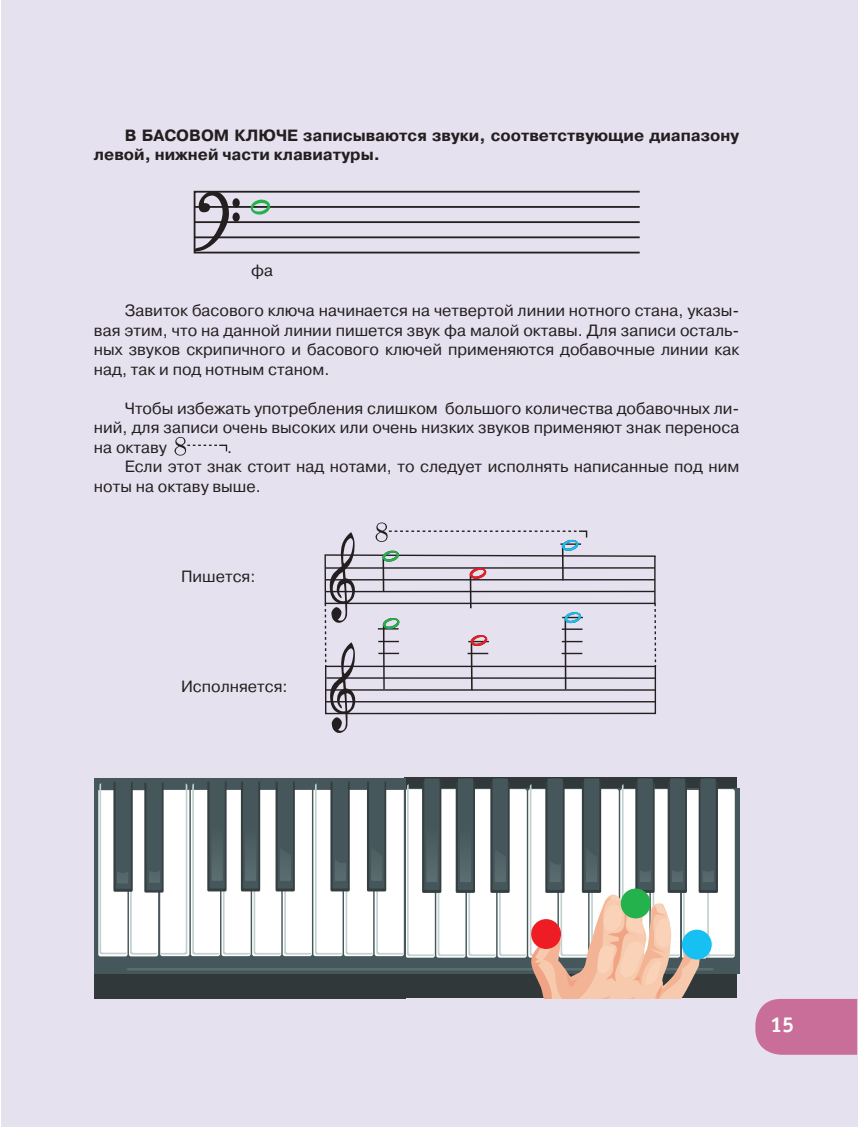
<style>
.page{position:relative;width:859px;height:1127px;background:#fff}
.page>*{position:absolute;margin:0;border:0;box-sizing:border-box;transform-origin:0 0}
.t1{font:700 21.75px "Officina Sans C";color:#fff}
.t2{font:16.2px/19.5px "Pragmatica C";color:#231f20;text-align:justify}
.t3{font:700 16.2px/19.5px "Pragmatica C";color:#231f20}
</style>
<div class="page">
<div style="left:2px;top:0;width:855px;height:1127px;background:#e6e1ef"></div>
<svg style="left:755px;top:999px;width:102px;height:56px;background:#c9749c"></svg>
<svg style="left:175px;top:437px;width:53px;height:19px"></svg>
<svg style="left:194px;top:191px;width:446px;height:62px"></svg>
<div style="left:232px;top:198px;width:8px;height:10px;background:#231f20;border-radius:50%"></div>
<div style="left:232px;top:212px;width:8px;height:10px;background:#231f20;border-radius:50%"></div>
<svg style="left:324px;top:522px;width:332px;height:211px"></svg>
<svg style="left:98px;top:778px;width:637px;height:220px;background:#a9acab"></svg>
<div style="left:682px;top:929px;width:30px;height:30px;background:#17c0f2;border-radius:50%"></div>
<div style="left:621px;top:888px;width:30px;height:30px;background:#23b24b;border-radius:50%"></div>
<div style="left:531px;top:919px;width:30px;height:30px;background:#ee1d23;border-radius:50%"></div>
<p class="t3" style="left:94px;top:126px;width:647px;text-indent:31px">В БАСОВОМ КЛЮЧЕ записываются звуки, соответствующие диапазону левой, нижней части клавиатуры.</p>
<p class="t2" style="left:251px;top:262px;width:23px">фа</p>
<p class="t2" style="left:94px;top:302px;width:647px;text-indent:31px">Завиток басового ключа начинается на четвертой линии нотного стана, указы&shy;вая этим, что на данной линии пишется звук фа малой октавы. Для записи осталь&shy;ных звуков скрипичного и басового ключей применяются добавочные линии как над, так и под нотным станом.</p>
<p class="t2" style="left:94px;top:400px;width:647px;text-indent:31px">Чтобы избежать употребления слишком большого количества добавочных ли&shy;ний, для записи очень высоких или очень низких звуков применяют знак переноса на октаву</p>
<p class="t2" style="left:227px;top:439px;width:7px">.</p>
<p class="t2" style="left:125px;top:458px;width:616px">Если этот знак стоит над нотами, то следует исполнять написанные под ним</p>
<p class="t2" style="left:94px;top:478px;width:168px">ноты на октаву выше.</p>
<p class="t2" style="left:181px;top:567px;width:76px">Пишется:</p>
<p class="t2" style="left:181px;top:678px;width:108px">Исполняется:</p>
<h1 class="t1" style="left:770px;top:1013px;width:26px">15</h1>
</div>
